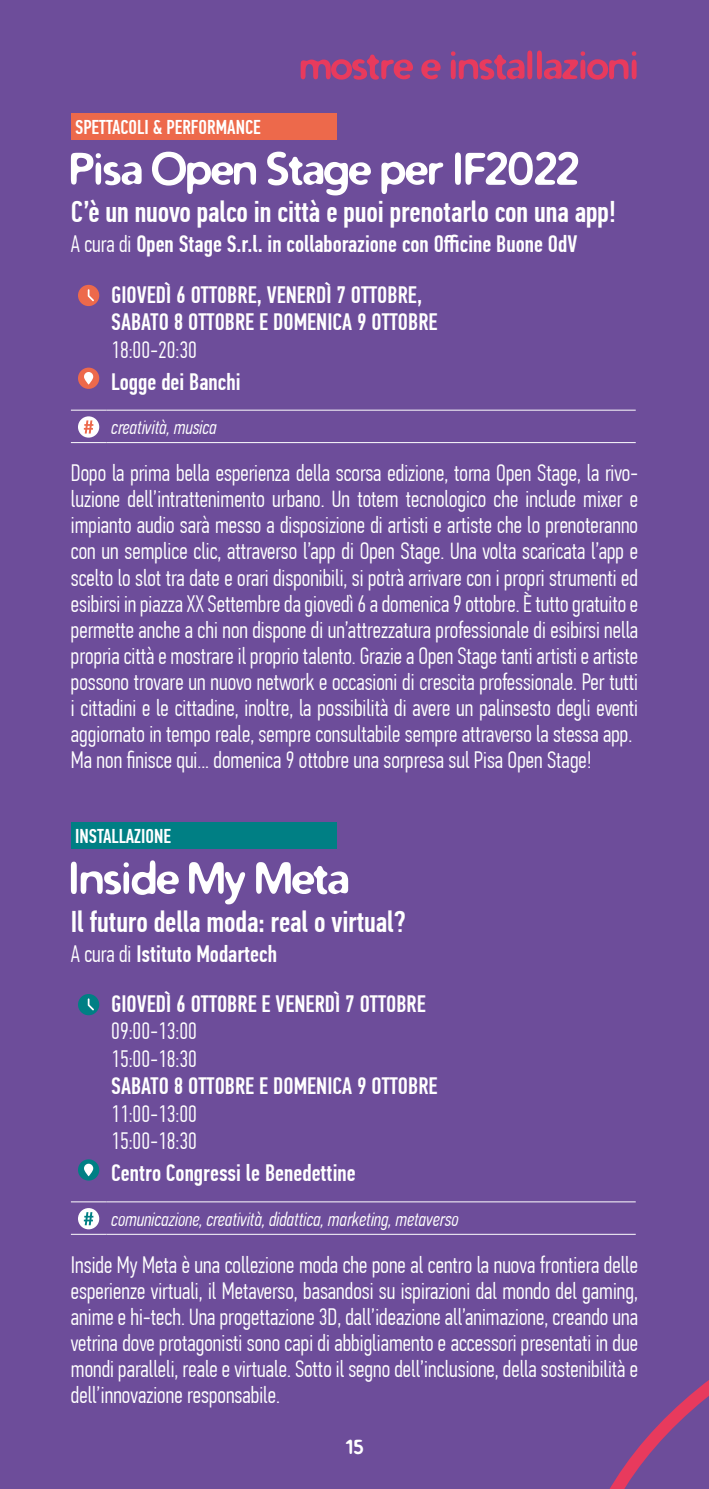
<style>
.page{position:relative;width:709px;height:1489px;background:#fff}
.page>*{position:absolute;margin:0;border:0;box-sizing:border-box;transform-origin:0 0}
.t1{font:500 30px "PF Din Text Comp Pro";letter-spacing:-.005em;color:#fff}
.t2{font:300 23.75px/26px "PF Din Text Comp Pro";color:#fff}
.t3{font:500 23.75px/50.2px "PF Din Text Comp Pro";color:#fff}
.t4{font:italic 300 20px "PF Din Text Comp Pro";color:#fff}
.t5{font:500 20px "PF Din Text Comp Pro";color:#fff}
.t6{font:700 18.75px "Distro";color:#fff}
.s1{font-weight:300}
</style>
<div class="page">
<div style="left:0;top:0;width:709px;height:1488px;background:#6d4d9a"></div>
<div style="left:71px;top:113px;width:266px;height:27px;background:#ed694b"></div>
<svg style="left:71px;top:152px;width:507px;height:43px"></svg>
<hr style="left:71px;top:410px;width:35px;height:1px;background:#fff">
<hr style="left:106px;top:410px;width:529px;height:1px;background:#fff">
<hr style="left:71px;top:442px;width:35px;height:1px;background:#fff">
<hr style="left:106px;top:442px;width:529px;height:1px;background:#fff">
<svg style="left:78px;top:285px;width:21px;height:21px"></svg>
<div style="left:78px;top:367px;width:21px;height:22px;background:#ed694b;border-radius:50%"></div>
<svg style="left:84px;top:372px;width:9px;height:12px"></svg>
<div style="left:78px;top:416px;width:21px;height:21px;background:#fff;border-radius:50%"></div>
<svg style="left:84px;top:420px;width:9px;height:13px"></svg>
<div style="left:71px;top:822px;width:266px;height:27px;background:#007f84"></div>
<svg style="left:71px;top:860px;width:277px;height:44px"></svg>
<hr style="left:71px;top:1201px;width:35px;height:1px;background:#fff">
<hr style="left:106px;top:1201px;width:529px;height:1px;background:#fff">
<hr style="left:71px;top:1233px;width:35px;height:1px;background:#fff">
<hr style="left:106px;top:1233px;width:529px;height:1px;background:#fff">
<svg style="left:78px;top:994px;width:21px;height:21px"></svg>
<div style="left:78px;top:1159px;width:21px;height:21px;background:#007f84;border-radius:50%"></div>
<svg style="left:84px;top:1163px;width:9px;height:13px"></svg>
<svg style="left:78px;top:1207px;width:21px;height:22px"></svg>
<svg style="left:84px;top:1212px;width:9px;height:13px"></svg>
<svg style="left:530px;top:1233px;width:179px;height:255px"></svg>
<svg style="left:301px;top:50px;width:335px;height:30px"></svg>
<p class="t5" style="left:75px;top:116px;width:187px">SPETTACOLI &amp; PERFORMANCE</p>
<p class="t1" style="left:71px;top:195px;width:547px">C’è un nuovo palco in città e puoi prenotarlo con una app!</p>
<p class="t3" style="left:111px;top:219px;width:467px;text-indent:-40px"><span class="s1">A cura di</span> Open Stage S.r.l. in collaborazione con Officine Buone OdV<br>GIOVEDÌ 6 OTTOBRE, VENERDÌ 7 OTTOBRE,</p>
<p class="t3" style="left:111px;top:297px;width:328px">SABATO 8 OTTOBRE E DOMENICA 9 OTTOBRE</p>
<p class="t2" style="left:111px;top:336px;width:87px">18:00-20:30</p>
<p class="t3" style="left:111px;top:357px;width:131px">Logge dei Banchi</p>
<p class="t4" style="left:111px;top:415px;width:107px">creatività, musica</p>
<p class="t2" style="left:71px;top:460px;width:569px">Dopo la prima bella esperienza della scorsa edizione, torna Open Stage, la rivo&shy;luzione dell’intrattenimento urbano. Un totem tecnologico che include mixer e impianto audio sarà messo a disposizione di artisti e artiste che lo prenoteranno con un semplice clic, attraverso l’app di Open Stage. Una volta scaricata l’app e scelto lo slot tra date e orari disponibili, si potrà arrivare con i propri strumenti ed esibirsi in piazza XX Settembre da giovedì 6 a domenica 9 ottobre. È tutto gratuito e permette anche a chi non dispone di un’attrezzatura professionale di esibirsi nella propria città e mostrare il proprio talento. Grazie a Open Stage tanti artisti e artiste possono trovare un nuovo network e occasioni di crescita professionale. Per tutti i cittadini e le cittadine, inoltre, la possibilità di avere un palinsesto degli eventi aggiornato in tempo reale, sempre consultabile sempre attraverso la stessa app.<br>Ma non finisce qui... domenica 9 ottobre una sorpresa sul Pisa Open Stage!</p>
<p class="t5" style="left:75px;top:824px;width:97px">INSTALLAZIONE</p>
<p class="t1" style="left:71px;top:903px;width:336px">Il futuro della moda: real o virtual?</p>
<p class="t3" style="left:111px;top:928px;width:316px;text-indent:-40px"><span class="s1">A cura di</span> Istituto Modartech<br>GIOVEDÌ 6 OTTOBRE E VENERDÌ 7 OTTOBRE</p>
<p class="t2" style="left:111px;top:1017px;width:87px;line-height:27.5px">09:00-13:00<br>15:00-18:30</p>
<p class="t3" style="left:111px;top:1061px;width:328px">SABATO 8 OTTOBRE E DOMENICA 9 OTTOBRE</p>
<p class="t2" style="left:111px;top:1099px;width:87px;line-height:27.5px">11:00-13:00<br>15:00-18:30</p>
<p class="t3" style="left:111px;top:1148px;width:246px">Centro Congressi le Benedettine</p>
<p class="t4" style="left:111px;top:1207px;width:348px">comunicazione, creatività, didattica, marketing, metaverso</p>
<p class="t2" style="left:71px;top:1251px;width:568px;text-align:justify">Inside My Meta è una collezione moda che pone al centro la nuova frontiera delle esperienze virtuali, il Metaverso, basandosi su ispirazioni dal mondo del gaming, anime e hi-tech. Una progettazione 3D, dall’ideazione all’animazione, creando una vetrina dove protagonisti sono capi di abbigliamento e accessori presentati in due mondi paralleli, reale e virtuale. Sotto il segno dell’inclusione, della sostenibilità e dell’innovazione responsabile.</p>
<p class="t6" style="left:346px;top:1433px;width:19px">15</p>
</div>
